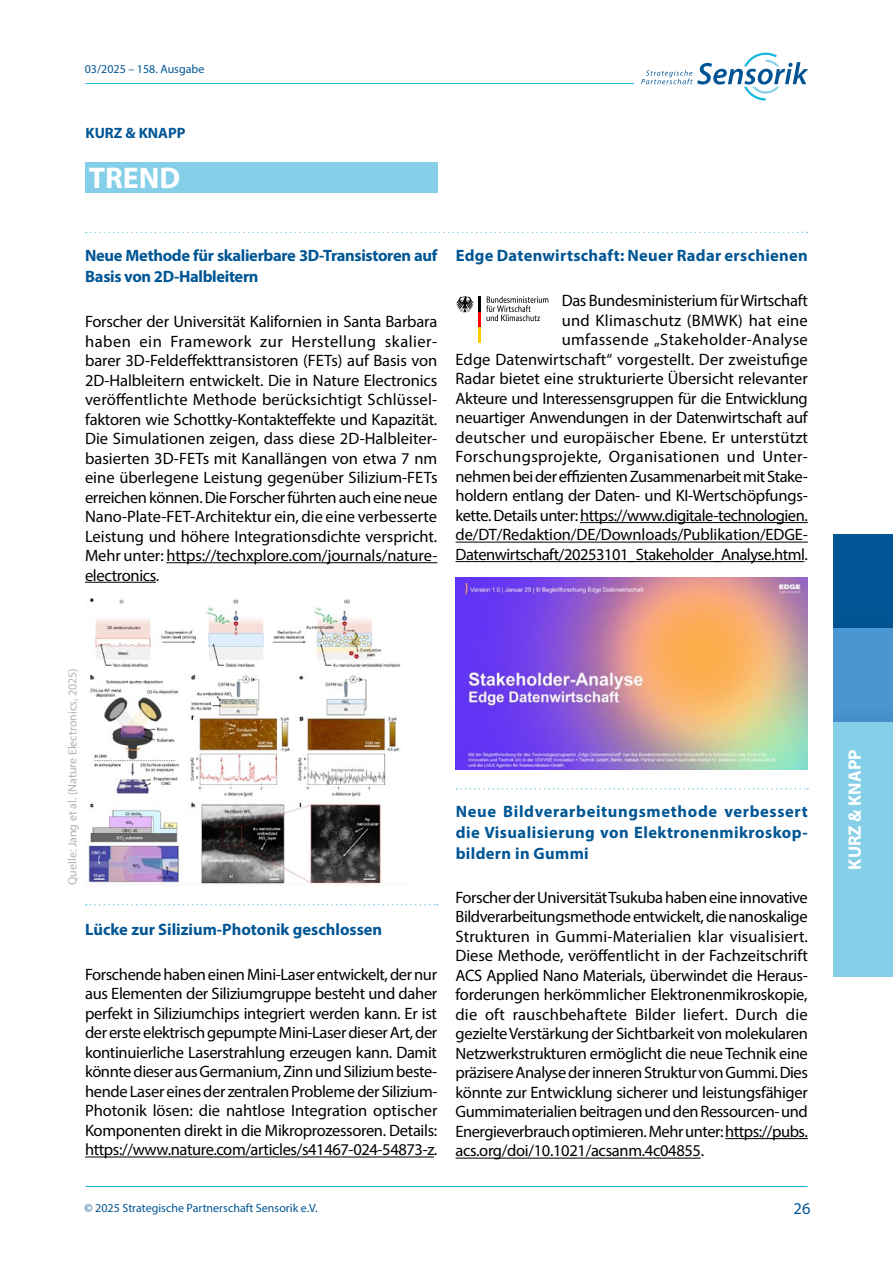
<style>
.page{position:relative;width:893px;height:1263px;background:#fff}
.page>*{position:absolute;margin:0;border:0;box-sizing:border-box;transform-origin:0 0}
.t1{font:700 30px "Myriad Pro";color:#fff}
.t2{font:700 18px "Myriad Pro";color:#fff}
.Fließtext{font:16.5px/19.5px "Myriad Pro";letter-spacing:-.015em;color:#000;text-align:justify}
.Headline_Fließtext{font:700 16.5px/21px "Myriad Pro";color:#005695;text-align:justify}
.Headline_Fließtext-2{font:700 16.5px/21px "Myriad Pro";letter-spacing:-.02em;color:#005695}
.Headline_Fließtext-3{font:700 16.5px "Myriad Pro";letter-spacing:.02em;color:#005695}
.t3{font:16.5px "Myriad Pro";color:#005695}
.t4{font:700 15px "Myriad Pro";color:#005695}
.t5{font:12px "Myriad Pro";color:#005695}
.Bildunterschrift{font:12px "Myriad Pro";color:#b3b2b2}
</style>
<div class="page">
<svg style="left:641px;top:53px;width:167px;height:48px"></svg>
<hr style="left:86px;top:83px;width:548px;height:1px;background:#1dbadf">
<hr style="left:86px;top:1186px;width:721px;height:1px;background:#16a8de">
<div style="left:833px;top:721px;width:60px;height:255px;background:#85cfe8"></div>
<div style="left:833px;top:534px;width:60px;height:94px;background:#005695"></div>
<div style="left:833px;top:628px;width:60px;height:93px;background:#4a96d2"></div>
<svg style="left:86px;top:904px;width:352px;height:1px"></svg>
<svg style="left:456px;top:788px;width:352px;height:1px"></svg>
<div style="left:85px;top:162px;width:352px;height:31px;background:#85cfe8"></div>
<svg style="left:86px;top:232px;width:721px;height:1px"></svg>
<hr style="left:166px;top:562px;width:271px;height:1px;background:#000">
<hr style="left:85px;top:582px;width:71px;height:1px;background:#000">
<hr style="left:85px;top:1156px;width:349px;height:1px;background:#000">
<hr style="left:580px;top:522px;width:228px;height:1px;background:#000">
<hr style="left:455px;top:542px;width:353px;height:1px;background:#000">
<hr style="left:455px;top:561px;width:349px;height:1px;background:#000">
<hr style="left:725px;top:1138px;width:83px;height:1px;background:#000">
<hr style="left:455px;top:1158px;width:246px;height:1px;background:#000">
<img style="left:88px;top:598px;width:313px;height:287px">
<img style="left:455px;top:578px;width:353px;height:192px">
<svg style="left:486px;top:296px;width:62px;height:25px"></svg>
<svg style="left:456px;top:296px;width:18px;height:16px"></svg>
<hr style="left:478px;top:297px;width:3px;height:15px;background:#000">
<hr style="left:478px;top:312px;width:3px;height:15px;background:#f00">
<hr style="left:478px;top:327px;width:3px;height:15px;background:#fc0">
<p class="t5" style="left:85px;top:62px;width:121px">03/2025 – 158. Ausgabe</p>
<p class="t4" style="left:85px;top:123px;width:102px">KURZ &amp; KNAPP</p>
<p class="t1" style="left:89px;top:158px;width:93px">TREND</p>
<p class="Headline_Fließtext-2" style="left:85px;top:245px;width:354px">Neue Methode für skalierbare 3D-Transistoren auf<br>Basis von 2D-Halbleitern</p>
<p class="Fließtext" style="left:85px;top:311px;width:354px">Forscher der Universität Kalifornien in Santa Barbara haben ein Framework zur Herstellung skalier&shy;barer 3D-Feldeffekttransistoren (FETs) auf Basis von 2D-Halbleitern entwickelt. Die in Nature Electronics veröffentlichte Methode berücksichtigt Schlüssel&shy;faktoren wie Schottky-Kontakteffekte und Kapazität.<br>Die Simulationen zeigen, dass diese 2D-Halbleiter&shy;basierten 3D-FETs mit Kanallängen von etwa 7 nm eine überlegene Leistung gegenüber Silizium-FETs erreichen können. Die Forscher führten auch eine neue Nano-Plate-FET-Architektur ein, die eine verbesserte Leistung und höhere Integrationsdichte verspricht.<br>Mehr unter: https://techxplore.com/journals/nature&shy;electronics.</p>
<p class="Headline_Fließtext-3" style="left:456px;top:245px;width:354px">Edge Datenwirtschaft: Neuer Radar erschienen</p>
<p class="Fließtext" style="left:455px;top:291px;width:354px;text-align:right">Das Bundesministerium für Wirtschaft<br>und Klimaschutz (BMWK) hat eine<br>umfassende „Stakeholder-Analyse<br>Edge Datenwirtschaft“ vorgestellt. Der zweistufige Radar bietet eine strukturierte Übersicht relevanter Akteure und Interessensgruppen für die Entwicklung neuartiger Anwendungen in der Datenwirtschaft auf deutscher und europäischer Ebene. Er unterstützt Forschungsprojekte, Organisationen und Unter&shy;nehmen bei der effizienten Zusammenarbeit mit Stake&shy;holdern entlang der Daten- und KI-Wertschöpfungs&shy;kette. Details unter: https://www.digitale-technologien. de/DT/Redaktion/DE/Downloads/Publikation/EDGE-Datenwirtschaft/20253101_Stakeholder_Analyse.html.</p>
<p class="Bildunterschrift" style="left:65px;top:885px;width:218px;rotate:-90deg">Quelle: Jang et al. (Nature Electronics, 2025)</p>
<p class="Headline_Fließtext" style="left:85px;top:919px;width:299px">Lücke zur Silizium-Photonik geschlossen</p>
<p class="Fließtext" style="left:85px;top:964px;width:354px">Forschende haben einen Mini-Laser entwickelt, der nur aus Elementen der Siliziumgruppe besteht und daher perfekt in Siliziumchips integriert werden kann. Er ist der erste elektrisch gepumpte Mini-Laser dieser Art, der kontinuierliche Laserstrahlung erzeugen kann. Damit könnte dieser aus Germanium, Zinn und Silizium beste&shy;hende Laser eines der zentralen Probleme der Silizium-Photonik lösen: die nahtlose Integration optischer Komponenten direkt in die Mikroprozessoren. Details: https://www.nature.com/articles/s41467-024-54873-z.</p>
<p class="Headline_Fließtext" style="left:456px;top:801px;width:354px">Neue Bildverarbeitungsmethode verbessert die Visualisierung von Elektronenmikroskop&shy;bildern in Gummi</p>
<p class="Fließtext" style="left:455px;top:887px;width:354px">Forscher der Universität Tsukuba haben eine innovative Bildverarbeitungsmethode entwickelt, die nanoskalige Strukturen in Gummi-Materialien klar visualisiert.<br>Diese Methode, veröffentlicht in der Fachzeitschrift ACS Applied Nano Materials, überwindet die Heraus&shy;forderungen herkömmlicher Elektronenmikroskopie, die oft rauschbehaftete Bilder liefert. Durch die gezielte Verstärkung der Sichtbarkeit von molekularen Netzwerkstrukturen ermöglicht die neue Technik eine präzisere Analyse der inneren Struktur von Gummi. Dies könnte zur Entwicklung sicherer und leistungsfähiger Gummimaterialien beitragen und den Ressourcen- und Energieverbrauch optimieren. Mehr unter: https://pubs. acs.org/doi/10.1021/acsanm.4c04855.</p>
<p class="t5" style="left:85px;top:1201px;width:235px">© 2025 Strategische Partnerschaft Sensorik e.V.</p>
<p class="t3" style="left:793px;top:1198px;width:18px">26</p>
<p class="t2" style="left:843px;top:869px;width:122px;rotate:-90deg">KURZ &amp; KNAPP</p>
</div>
